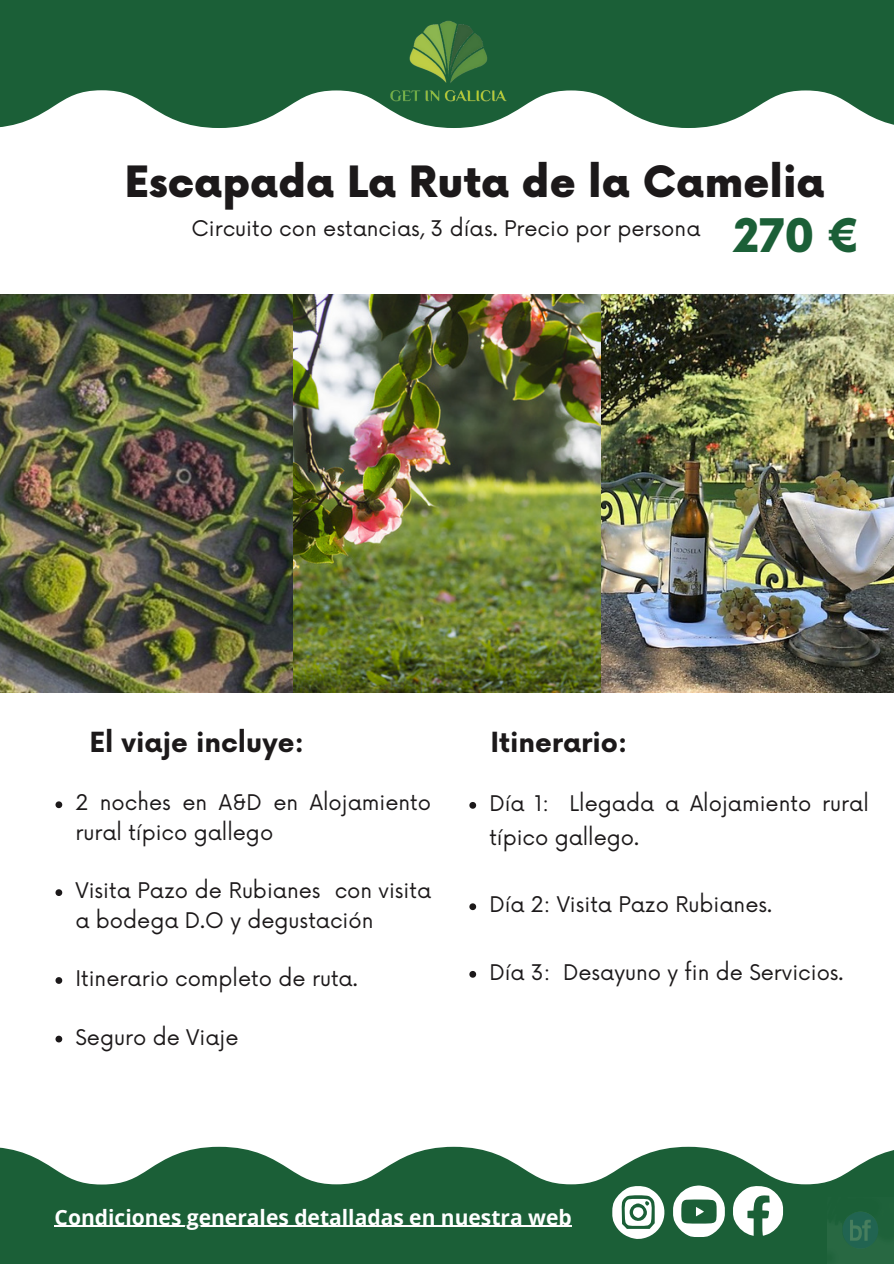
<style>
.page{position:relative;width:894px;height:1264px;background:#fff}
.page>*{position:absolute;margin:0;border:0;box-sizing:border-box;transform-origin:0 0}
.t1{font:900 42px "Now";color:#1c191a}
.t2{font:700 27px "Now";color:#1c191a}
.t3{font:21px/29.2px "Now";color:#1c191a}
.t4{font:700 21px "Open Sans";color:#fff}
.s1{font-weight:900;font-size:45px;color:#1b5f37}
</style>
<div class="page">
<svg style="left:0;top:0;width:893px;height:128px;fill:#1b5f37"></svg>
<img style="left:0;top:295px;width:893px;height:397px">
<svg style="left:0;top:1146px;width:893px;height:117px;fill:#1b5f37"></svg>
<svg style="left:732px;top:1185px;width:50px;height:50px"></svg>
<svg style="left:612px;top:1185px;width:112px;height:54px"></svg>
<img style="left:383px;top:1px;width:128px;height:127px">
<svg style="left:469px;top:802px;width:7px;height:6px"></svg>
<svg style="left:469px;top:903px;width:7px;height:7px"></svg>
<svg style="left:469px;top:971px;width:7px;height:6px"></svg>
<svg style="left:55px;top:801px;width:7px;height:7px"></svg>
<svg style="left:55px;top:889px;width:7px;height:7px"></svg>
<svg style="left:55px;top:977px;width:7px;height:6px"></svg>
<svg style="left:55px;top:1035px;width:7px;height:7px"></svg>
<hr style="left:55px;top:1225px;width:517px;height:1px;background:#fff">
<img style="left:826px;top:1196px;width:67px;height:67px">
<h1 class="t1" style="left:124px;top:160px;width:701px">Escapada La Ruta de la Camelia</h1>
<p class="t3" style="left:191px;top:215px;width:670px">Circuito con estancias, 3 días. Precio por persona <span class="s1">270 €</span></p>
<p class="t2" style="left:89px;top:727px;width:216px">El viaje incluye:</p>
<p class="t2" style="left:490px;top:727px;width:139px">Itinerario:</p>
<p class="t3" style="left:489px;top:787px;width:381px;line-height:33.8px">Día 1: Llegada a Alojamiento rural típico gallego.</p>
<p class="t3" style="left:75px;top:789px;width:357px">2 noches en A&amp;D en Alojamiento rural típico gallego</p>
<p class="t3" style="left:75px;top:877px;width:357px">Visita Pazo de Rubianes con visita a bodega D.O y degustación</p>
<p class="t3" style="left:75px;top:965px;width:284px">Itinerario completo de ruta.</p>
<p class="t3" style="left:75px;top:1023px;width:164px">Seguro de Viaje</p>
<p class="t3" style="left:489px;top:891px;width:284px">Día 2: Visita Pazo Rubianes.</p>
<p class="t3" style="left:489px;top:958px;width:355px">Día 3: Desayuno y fin de Servicios.</p>
<p class="t4" style="left:55px;top:1202px;width:518px">Condiciones generales detalladas en nuestra web</p>
</div>
